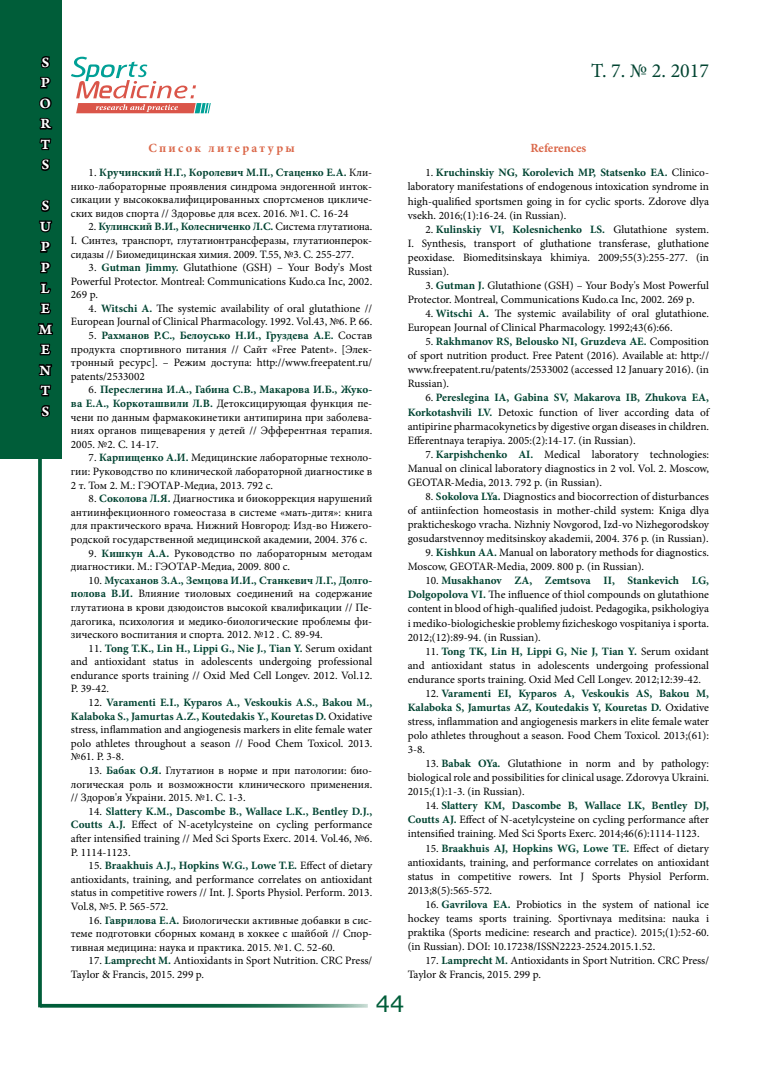
<style>
.page{position:relative;width:780px;height:1088px;background:#fff}
.page>*{position:absolute;margin:0;border:0;box-sizing:border-box;transform-origin:0 0}
.t1{font:22.5px "Verdana";color:#005d39}
.t2{font:20px "Minion Pro";color:#024431}
.t3{font:15px/20.5px "Arno Pro Smbd Caption";color:#fff}
.t4{font:700 12.5px "Minion Pro";letter-spacing:.175em;color:#db684a}
.t5{font:700 12.5px "Minion Pro";letter-spacing:-.005em;color:#db684a}
.t6{font:11.25px/13.6px "Minion Pro";color:#000;text-align:justify}
.s1{font-weight:700;color:#004331}
</style>
<div class="page">
<div style="left:0;top:0;width:61px;height:459px;background:#005d39"></div>
<svg style="left:38px;top:500px;width:4px;height:507px;background:#0f6644"></svg>
<hr style="left:40px;top:1004px;width:328px;height:3px;background:#005d39">
<svg style="left:40px;top:56px;width:10px;height:13px"></svg>
<svg style="left:40px;top:76px;width:11px;height:13px"></svg>
<svg style="left:39px;top:97px;width:13px;height:13px"></svg>
<svg style="left:37px;top:117px;width:17px;height:383px"></svg>
<svg style="left:71px;top:57px;width:140px;height:56px"></svg>
<h3 class="t3" style="left:40px;top:53px;width:13px">S<br>P<br>O<br>R<br>T<br>S</h3>
<h3 class="t3" style="left:39px;top:196px;width:15px">S<br>U<br>P<br>P<br>L<br>E<br>M<br>E<br>N<br>T<br>S</h3>
<p class="t4" style="left:148px;top:139px;width:148px">Список литературы</p>
<p class="t6" style="left:71px;top:166px;width:303px;text-indent:18px">1. <span class="s1">Кручинский Н.Г., Королевич М.П., Стаценко Е.А.</span> Кли&shy;нико-лабораторные проявления синдрома эндогенной инток&shy;сикации у высококвалифицированных спортсменов цикличе&shy;ских видов спорта // Здоровье для всех. 2016. №1. С. 16-24</p>
<p class="t6" style="left:71px;top:220px;width:303px;text-indent:18px">2. <span class="s1">Кулинский В.И., Колесниченко Л.С.</span> Система глутатиона.<br>I. Синтез, транспорт, глутатионтрансферазы, глутатионперок&shy;сидазы // Биомедицинская химия. 2009. Т.55, №3. С. 255-277.</p>
<p class="t6" style="left:71px;top:261px;width:303px;text-indent:18px">3. <span class="s1">Gutman Jimmy.</span> Glutathione (GSH) – Your Body's Most Powerful Protector. Montreal: Communications Kudo.ca Inc, 2002.<br>269 р.</p>
<p class="t6" style="left:71px;top:301px;width:303px;text-align:right">4. <span class="s1">Witschi A.</span> The systemic availability of oral glutathione //<br>European Journal of Clinical Pharmacology. 1992. Vol.43, №6. Р. 66.</p>
<p class="t6" style="left:71px;top:329px;width:303px;text-indent:18px">5. <span class="s1">Рахманов Р.С., Белоусько Н.И., Груздева А.Е.</span> Состав продукта спортивного питания // Сайт «Free Patent». [Элек&shy;тронный ресурс]. – Режим доступа: http://www.freepatent.ru/ patents/2533002</p>
<p class="t6" style="left:71px;top:383px;width:303px;text-indent:18px">6. <span class="s1">Переслегина И.А., Габина С.В., Макарова И.Б., Жуко&shy;ва Е.А., Коркоташвили Л.В.</span> Детоксицирующая функция пе&shy;чени по данным фармакокинетики антипирина при заболева&shy;ниях органов пищеварения у детей // Эфферентная терапия.<br>2005. №2. С. 14-17.</p>
<p class="t6" style="left:71px;top:451px;width:303px;text-indent:18px">7. <span class="s1">Карпищенко А.И.</span> Медицинские лабораторные техноло&shy;гии: Руководство по клинической лабораторной диагностике в 2 т. Том 2. М.: ГЭОТАР-Медиа, 2013. 792 с.</p>
<p class="t6" style="left:71px;top:492px;width:303px;text-indent:18px">8. <span class="s1">Соколова Л.Я.</span> Диагностика и биокоррекция нарушений антиинфекционного гомеостаза в системе «мать-дитя»: книга для практического врача. Нижний Новгород: Изд-во Нижего&shy;родской государственной медицинской академии, 2004. 376 с.</p>
<p class="t6" style="left:71px;top:546px;width:303px;text-indent:18px">9. <span class="s1">Кишкун А.А.</span> Руководство по лабораторным методам диагностики. М.: ГЭОТАР-Медиа, 2009. 800 с.</p>
<p class="t6" style="left:71px;top:573px;width:303px;text-indent:18px">10. <span class="s1">Мусаханов З.А., Земцова И.И., Станкевич Л.Г., Долго&shy;полова В.И.</span> Влияние тиоловых соединений на содержание глутатиона в крови дзюдоистов высокой квалификации // Пе&shy;дагогика, психология и медико-биологические проблемы фи&shy;зического воспитания и спорта. 2012. №12 . С. 89-94.</p>
<p class="t6" style="left:71px;top:641px;width:303px;text-indent:18px">11. <span class="s1">Tong T.K., Lin H., Lippi G., Nie J., Tian Y.</span> Serum oxidant and antioxidant status in adolescents undergoing professional endurance sports training // Oxid Med Cell Longev. 2012. Vol.12.<br>P. 39-42.</p>
<p class="t6" style="left:71px;top:696px;width:303px;text-indent:18px">12. <span class="s1">Varamenti E.I., Kyparos A., Veskoukis A.S., Bakou M., Kalaboka S., Jamurtas A.Z., Koutedakis Y., Kouretas D.</span> Oxidative stress, inflammation and angiogenesis markers in elite female water polo athletes throughout a season // Food Chem Toxicol. 2013. №61. Р. 3-8.</p>
<p class="t6" style="left:71px;top:764px;width:303px;text-indent:18px">13. <span class="s1">Бабак О.Я.</span> Глутатион в норме и при патологии: био&shy;логическая роль и возможности клинического применения. // Здоров'я Украiни. 2015. №1. С. 1-3.</p>
<p class="t6" style="left:71px;top:804px;width:303px;text-indent:18px">14. <span class="s1">Slattery K.M., Dascombe B., Wallace L.K., Bentley D.J., Coutts A.J.</span> Effect of N-acetylcysteine on cycling performance after intensified training // Med Sci Sports Exerc. 2014. Vol.46, №6.<br>Р. 1114-1123.</p>
<p class="t6" style="left:71px;top:859px;width:303px;text-indent:18px">15. <span class="s1">Braakhuis A.J., Hopkins W.G., Lowe T.E.</span> Effect of dietary antioxidants, training, and performance correlates on antioxidant status in competitive rowers // Int. J. Sports Physiol. Perform. 2013.<br>Vol.8, №5. Р. 565-572.</p>
<p class="t6" style="left:71px;top:913px;width:303px;text-indent:18px">16. <span class="s1">Гаврилова Е.А.</span> Биологически активные добавки в сис&shy;теме подготовки сборных команд в хоккее с шайбой // Спор&shy;тивная медицина: наука и практика. 2015. №1. С. 52-60.</p>
<p class="t6" style="left:71px;top:954px;width:303px;text-indent:18px">17. <span class="s1">Lamprecht M.</span> Antioxidants in Sport Nutrition. CRC Press/<br>Taylor &amp; Francis, 2015. 299 p.</p>
<h2 class="t2" style="left:591px;top:57px;width:119px">Т. 7. № 2. 2017</h2>
<p class="t5" style="left:530px;top:139px;width:57px">References</p>
<p class="t6" style="left:407px;top:166px;width:303px;line-height:14px;text-indent:18px">1. <span class="s1">Kruchinskiy NG, Korolevich MP, Statsenko EA.</span> Clinico&shy;laboratory manifestations of endogenous intoxication syndrome in high-qualified sportsmen going in for cyclic sports. Zdorove dlya vsekh. 2016;(1):16-24. (in Russian).</p>
<p class="t6" style="left:407px;top:222px;width:303px;line-height:14px;text-indent:18px">2. <span class="s1">Kulinskiy VI, Kolesnichenko LS.</span> Glutathione system.<br>I. Synthesis, transport of gluthatione transferase, gluthatione peoxidase. Biomeditsinskaya khimiya. 2009;55(3):255-277. (in Russian).</p>
<p class="t6" style="left:407px;top:278px;width:303px;line-height:14px;text-indent:18px">3. <span class="s1">Gutman J.</span> Glutathione (GSH) – Your Body's Most Powerful<br>Protector. Montreal, Communications Kudo.ca Inc, 2002. 269 р.</p>
<p class="t6" style="left:407px;top:306px;width:303px;line-height:14px;text-indent:18px">4. <span class="s1">Witschi A.</span> The systemic availability of oral glutathione.<br>European Journal of Clinical Pharmacology. 1992;43(6):66.</p>
<p class="t6" style="left:407px;top:335px;width:303px;line-height:14px;text-indent:18px">5. <span class="s1">Rakhmanov RS, Belousko NI, Gruzdeva AE.</span> Composition of sport nutrition product. Free Patent (2016). Available at: http:// www.freepatent.ru/patents/2533002 (accessed 12 January 2016). (in Russian).</p>
<p class="t6" style="left:407px;top:391px;width:303px;line-height:14px;text-indent:18px">6. <span class="s1">Pereslegina IA, Gabina SV, Makarova IB, Zhukova EA, Korkotashvili LV.</span> Detoxic function of liver according data of antipirine pharmacokynetics by digestive organ diseases in children.<br>Efferentnaya terapiya. 2005:(2):14-17. (in Russian).</p>
<p class="t6" style="left:407px;top:447px;width:303px;line-height:14px;text-indent:18px">7. <span class="s1">Karpishchenko AI.</span> Medical laboratory technologies:<br>Manual on clinical laboratory diagnostics in 2 vol. Vol. 2. Moscow, GEOTAR-Media, 2013. 792 р. (in Russian).</p>
<p class="t6" style="left:407px;top:489px;width:303px;line-height:14px;text-indent:18px">8. <span class="s1">Sokolova LYa.</span> Diagnostics and biocorrection of disturbances of antiinfection homeostasis in mother-child system: Kniga dlya prakticheskogo vracha. Nizhniy Novgorod, Izd-vo Nizhegorodskoy gosudarstvennoy meditsinskoy akademii, 2004. 376 p. (in Russian).</p>
<p class="t6" style="left:407px;top:546px;width:303px;line-height:14px;text-indent:18px">9. <span class="s1">Kishkun AA.</span> Manual on laboratory methods for diagnostics.<br>Moscow, GEOTAR-Media, 2009. 800 р. (in Russian).</p>
<p class="t6" style="left:407px;top:574px;width:303px;line-height:14px;text-indent:18px">10. <span class="s1">Musakhanov ZA, Zemtsova II, Stankevich LG, Dolgopolova VI.</span> The influence of thiol compounds on glutathione content in blood of high-qualified judoist. Pedagogika, psikhologiya i mediko-biologicheskie problemy fizicheskogo vospitaniya i sporta.<br>2012;(12):89-94. (in Russian).</p>
<p class="t6" style="left:407px;top:644px;width:303px;line-height:14px;text-indent:18px">11. <span class="s1">Tong TK, Lin H, Lippi G, Nie J, Tian Y.</span> Serum oxidant and antioxidant status in adolescents undergoing professional endurance sports training. Oxid Med Cell Longev. 2012;12:39-42.</p>
<p class="t6" style="left:407px;top:686px;width:303px;line-height:14px;text-indent:18px">12. <span class="s1">Varamenti EI, Kyparos A, Veskoukis AS, Bakou M, Kalaboka S, Jamurtas AZ, Koutedakis Y, Kouretas D.</span> Oxidative stress, inflammation and angiogenesis markers in elite female water polo athletes throughout a season. Food Chem Toxicol. 2013;(61):<br>3-8.</p>
<p class="t6" style="left:407px;top:756px;width:303px;line-height:14px;text-indent:18px">13. <span class="s1">Babak OYa.</span> Glutathione in norm and by pathology: biological role and possibilities for clinical usage. Zdorovya Ukraini.<br>2015;(1):1-3. (in Russian).</p>
<p class="t6" style="left:407px;top:799px;width:303px;line-height:14px;text-indent:18px">14. <span class="s1">Slattery KM, Dascombe B, Wallace LK, Bentley DJ, Coutts AJ.</span> Effect of N-acetylcysteine on cycling performance after intensified training. Med Sci Sports Exerc. 2014;46(6):1114-1123.</p>
<p class="t6" style="left:407px;top:841px;width:303px;line-height:14px;text-indent:18px">15. <span class="s1">Braakhuis AJ, Hopkins WG, Lowe TE.</span> Effect of dietary antioxidants, training, and performance correlates on antioxidant status in competitive rowers. Int J Sports Physiol Perform.<br>2013;8(5):565-572.</p>
<p class="t6" style="left:407px;top:897px;width:303px;line-height:14px;text-indent:18px">16. <span class="s1">Gavrilova EA.</span> Probiotics in the system of national ice hockey teams sports training. Sportivnaya meditsina: nauka i praktika (Sports medicine: research and practice). 2015;(1):52-60. (in Russian). DOI: 10.17238/ISSN2223-2524.2015.1.52.</p>
<p class="t6" style="left:407px;top:953px;width:303px;line-height:14px;text-indent:18px">17. <span class="s1">Lamprecht M.</span> Antioxidants in Sport Nutrition. CRC Press/<br>Taylor &amp; Francis, 2015. 299 p.</p>
<h1 class="t1" style="left:375px;top:988px;width:30px">44</h1>
</div>
